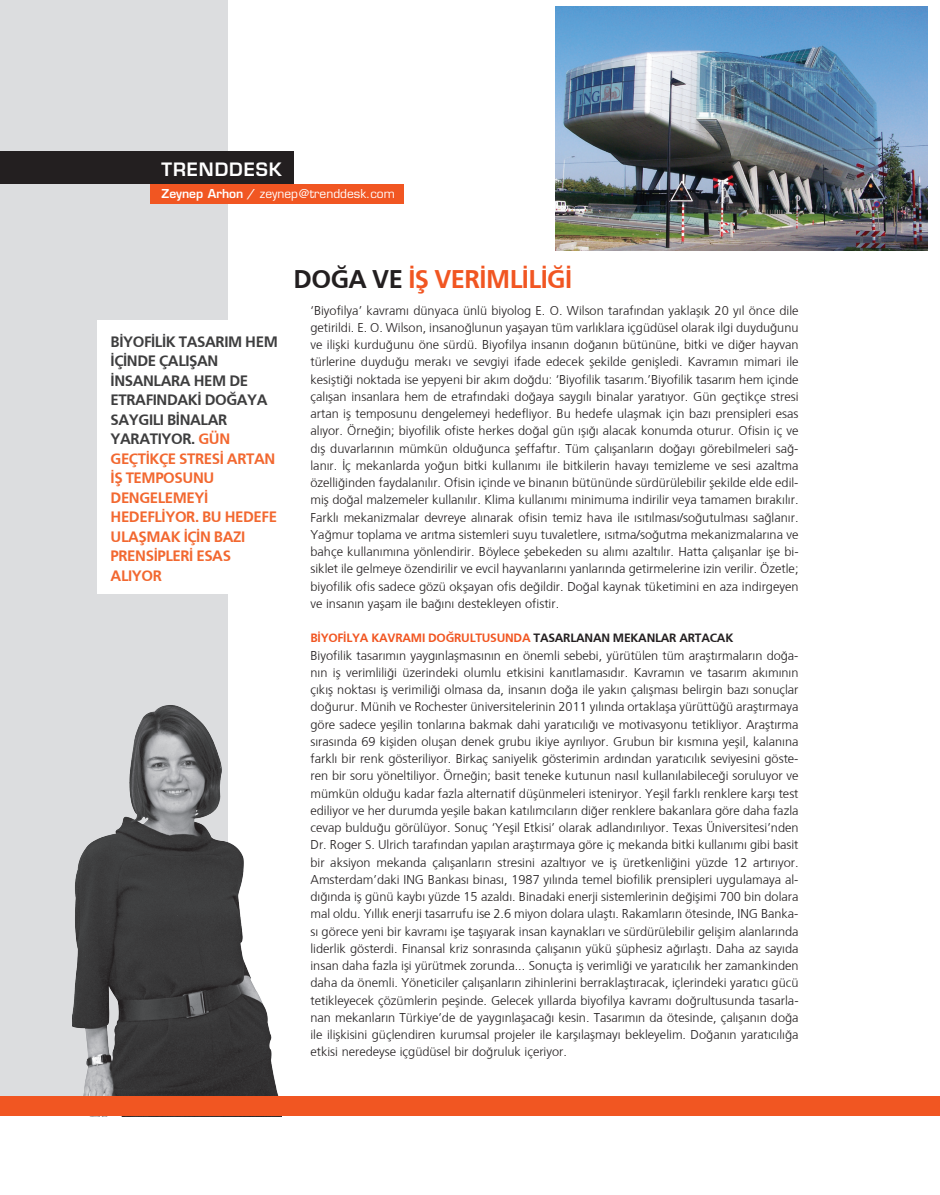
<style>
.page{position:relative;width:940px;height:1195px;background:#fff}
.page>*{position:absolute;margin:0;border:0;box-sizing:border-box;transform-origin:0 0}
.t1{font:25.5px "Frutiger X Bold";color:#f15622}
.t2{font:25.5px "Frutiger X Bold";color:#231f20}
.t3{font:600 18px "Eurostile OTF";letter-spacing:.05em;color:#fff}
.t4{font:15px/19.5px "Frutiger X Bold";letter-spacing:-.025em;color:#f26830}
.t5{font:12.75px/17.2px "Frutiger X Light";color:#231f20;text-align:justify}
.t6{font:12px "Frutiger X Bold";letter-spacing:-.02em;color:#f15622}
.t7{font:500 12px "Eurostile OTF";color:#fff}
.s1{font-weight:600}
.s2{color:#3e3e3f}
.s3{color:#231f20}
</style>
<div class="page">
<div style="left:0;top:1px;width:227px;height:1115px;background:#dcdddf"></div>
<div style="left:98px;top:320px;width:196px;height:274px;background:#fff"></div>
<div style="left:0;top:151px;width:293px;height:32px;background:#231f20"></div>
<div style="left:150px;top:184px;width:253px;height:20px;background:#f15622"></div>
<img style="left:73px;top:695px;width:206px;height:401px">
<div style="left:0;top:1096px;width:940px;height:20px;background:#f15622"></div>
<img style="left:555px;top:7px;width:372px;height:244px">
<h2 class="t3" style="left:162px;top:158px;width:122px">Trenddesk</h2>
<p class="t7" style="left:162px;top:187px;width:235px"><span class="s1">Zeynep Arhon</span> / zeynep@trenddesk.com</p>
<p class="t4" style="left:111px;top:332px;width:169px"><span class="s2">Biyofilik tasarım hem içinde çalışan insanlara hem de etrafındaki doğaya saygılı binalar yaratıyor.</span> Gün geçtikçe stresi artan iş temposunu dengelemeyi hedefliyor. Bu hedefe ulaşmak için bazı prensipleri esas alıyor</p>
<h1 class="t2" style="left:293px;top:265px;width:19px">DOĞA</h1>
<h1 class="t1" style="left:372px;top:265px;width:92px"><span class="s3">VE</span> İŞ VERİMLİLİĞİ</h1>
<p class="t5" style="left:310px;top:301px;width:489px">‘Biyofilya’ kavramı dünyaca ünlü biyolog E. O. Wilson tarafından yaklaşık 20 yıl önce dile getirildi. E. O. Wilson, insanoğlunun yaşayan tüm varlıklara içgüdüsel olarak ilgi duyduğunu ve ilişki kurduğunu öne sürdü. Biyofilya insanın doğanın bütününe, bitki ve diğer hayvan türlerine duyduğu merakı ve sevgiyi ifade edecek şekilde genişledi. Kavramın mimari ile kesiştiği noktada ise yepyeni bir akım doğdu: ‘Biyofilik tasarım.’Biyofilik tasarım hem içinde çalışan insanlara hem de etrafındaki doğaya saygılı binalar yaratıyor. Gün geçtikçe stresi artan iş temposunu dengelemeyi hedefliyor. Bu hedefe ulaşmak için bazı prensipleri esas alıyor. Örneğin; biyofilik ofiste herkes doğal gün ışığı alacak konumda oturur. Ofisin iç ve dış duvarlarının mümkün olduğunca şeffaftır. Tüm çalışanların doğayı görebilmeleri sağ&shy;lanır. İç mekanlarda yoğun bitki kullanımı ile bitkilerin havayı temizleme ve sesi azaltma özelliğinden faydalanılır. Ofisin içinde ve binanın bütününde sürdürülebilir şekilde elde edil&shy;miş doğal malzemeler kullanılır. Klima kullanımı minimuma indirilir veya tamamen bırakılır.<br>Farklı mekanizmalar devreye alınarak ofisin temiz hava ile ısıtılması/soğutulması sağlanır.<br>Yağmur toplama ve arıtma sistemleri suyu tuvaletlere, ısıtma/soğutma mekanizmalarına ve bahçe kullanımına yönlendirir. Böylece şebekeden su alımı azaltılır. Hatta çalışanlar işe bi&shy;siklet ile gelmeye özendirilir ve evcil hayvanlarını yanlarında getirmelerine izin verilir. Özetle; biyofilik ofis sadece gözü okşayan ofis değildir. Doğal kaynak tüketimini en aza indirgeyen ve insanın yaşam ile bağını destekleyen ofistir.</p>
<p class="t6" style="left:310px;top:631px;width:424px">biyofilya kavramı doğrultusunda <span class="s3">tasarlanan mekanlar artacak</span></p>
<p class="t5" style="left:310px;top:646px;width:489px">Biyofilik tasarımın yaygınlaşmasının en önemli sebebi, yürütülen tüm araştırmaların doğa&shy;nın iş verimliliği üzerindeki olumlu etkisini kanıtlamasıdır. Kavramın ve tasarım akımının çıkış noktası iş verimiliği olmasa da, insanın doğa ile yakın çalışması belirgin bazı sonuçlar doğurur. Münih ve Rochester üniversitelerinin 2011 yılında ortaklaşa yürüttüğü araştırmaya göre sadece yeşilin tonlarına bakmak dahi yaratıcılığı ve motivasyonu tetikliyor. Araştırma sırasında 69 kişiden oluşan denek grubu ikiye ayrılıyor. Grubun bir kısmına yeşil, kalanına farklı bir renk gösteriliyor. Birkaç saniyelik gösterimin ardından yaratıcılık seviyesini göste&shy;ren bir soru yöneltiliyor. Örneğin; basit teneke kutunun nasıl kullanılabileceği soruluyor ve mümkün olduğu kadar fazla alternatif düşünmeleri isteniryor. Yeşil farklı renklere karşı test ediliyor ve her durumda yeşile bakan katılımcıların diğer renklere bakanlara göre daha fazla cevap bulduğu görülüyor. Sonuç ‘Yeşil Etkisi’ olarak adlandırılıyor. Texas Üniversitesi’nden Dr. Roger S. Ulrich tarafından yapılan araştırmaya göre iç mekanda bitki kullanımı gibi basit bir aksiyon mekanda çalışanların stresini azaltıyor ve iş üretkenliğini yüzde 12 artırıyor.<br>Amsterdam’daki ING Bankası binası, 1987 yılında temel biofilik prensipleri uygulamaya al&shy;dığında iş günü kaybı yüzde 15 azaldı. Binadaki enerji sistemlerinin değişimi 700 bin dolara mal oldu. Yıllık enerji tasarrufu ise 2.6 miyon dolara ulaştı. Rakamların ötesinde, ING Banka&shy;sı görece yeni bir kavramı işe taşıyarak insan kaynakları ve sürdürülebilir gelişim alanlarında liderlik gösterdi. Finansal kriz sonrasında çalışanın yükü şüphesiz ağırlaştı. Daha az sayıda insan daha fazla işi yürütmek zorunda... Sonuçta iş verimliği ve yaratıcılık her zamankinden daha da önemli. Yöneticiler çalışanların zihinlerini berraklaştıracak, içlerindeki yaratıcı gücü tetikleyecek çözümlerin peşinde. Gelecek yıllarda biyofilya kavramı doğrultusunda tasarla&shy;nan mekanların Türkiye’de de yaygınlaşacağı kesin. Tasarımın da ötesinde, çalışanın doğa ile ilişkisini güçlendiren kurumsal projeler ile karşılaşmayı bekleyelim. Doğanın yaratıcılığa etkisi neredeyse içgüdüsel bir doğruluk içeriyor.</p>
</div>
